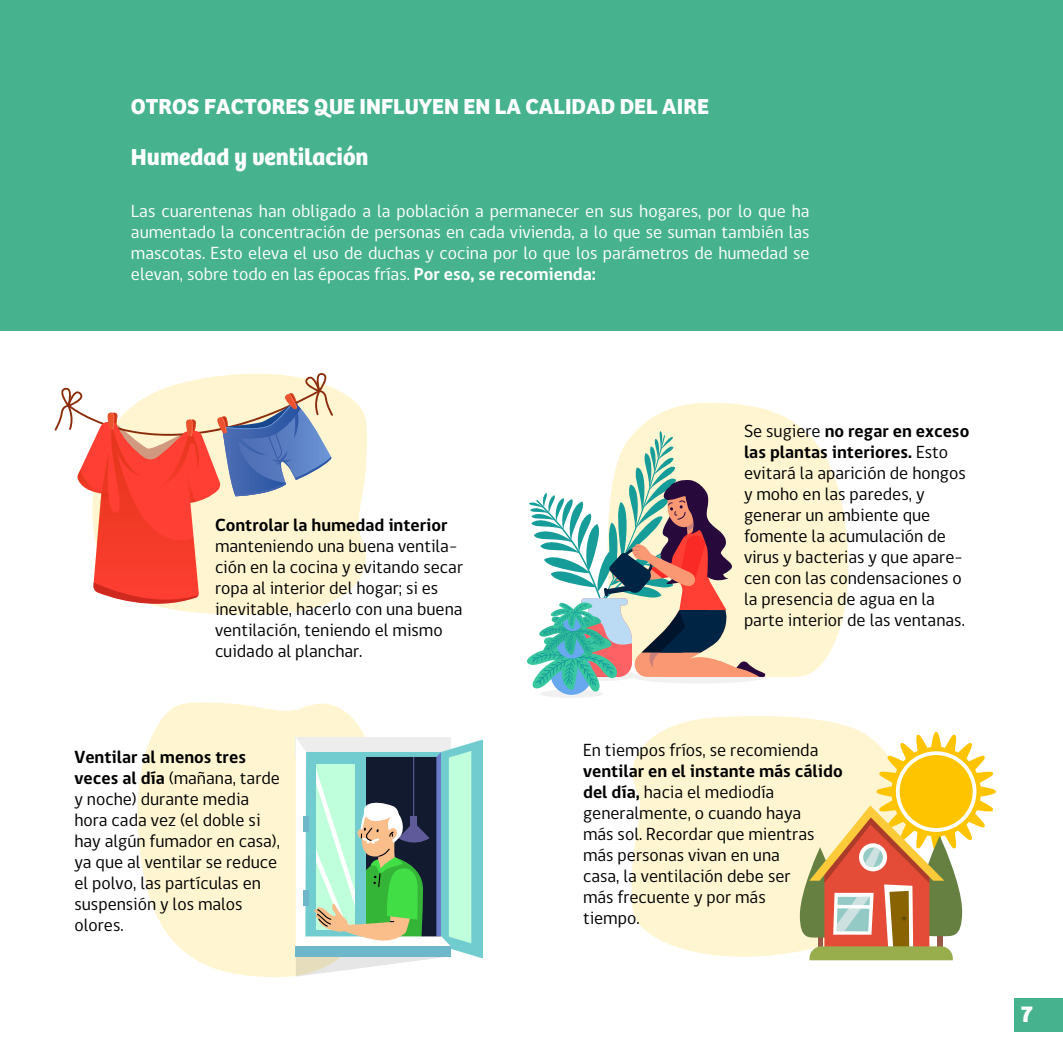
<style>
.page{position:relative;width:1063px;height:1063px;background:#fff}
.page>*{position:absolute;margin:0;border:0;box-sizing:border-box;transform-origin:0 0}
.t1{font:700 24px "Bree";color:#fff}
.t2{font:700 22.5px "Bree";color:#fff}
.t3{font:18px/21px "gob CL";color:#000}
.t4{font:18px/21px "gob CL";color:#fff;text-align:justify}
.t5{font:700 18px "gob CL";color:#000}
.s1{font-weight:700}
</style>
<div class="page">
<svg style="left:205px;top:388px;width:162px;height:226px;fill:#fff5d1"></svg>
<svg style="left:636px;top:403px;width:212px;height:274px;fill:#fff5d1"></svg>
<svg style="left:632px;top:716px;width:227px;height:241px;background:#fef5d4"></svg>
<svg style="left:138px;top:702px;width:227px;height:275px;background:#fef6d6"></svg>
<div style="left:0;top:0;width:1063px;height:330px;background:#47b38e"></div>
<div style="left:1014px;top:998px;width:49px;height:34px;background:#47b38e"></div>
<div style="left:540px;top:690px;width:63px;height:8px;background:#f1f1f1;border-radius:50%"></div>
<svg style="left:527px;top:431px;width:239px;height:264px"></svg>
<svg style="left:55px;top:373px;width:278px;height:240px"></svg>
<svg style="left:296px;top:737px;width:187px;height:240px"></svg>
<svg style="left:800px;top:731px;width:196px;height:229px"></svg>
<p class="t2" style="left:131px;top:93px;width:579px">OTROS FACTORES QUE INFLUYEN EN LA CALIDAD DEL AIRE</p>
<h1 class="t1" style="left:131px;top:142px;width:239px">Humedad y ventilación</h1>
<p class="t4" style="left:131px;top:201px;width:680px">Las cuarentenas han obligado a la población a permanecer en sus hogares, por lo que ha aumentado la concentración de personas en cada vivienda, a lo que se suman también las mascotas. Esto eleva el uso de duchas y cocina por lo que los parámetros de humedad se elevan, sobre todo en las épocas frías. <span class="s1">Por eso, se recomienda:</span></p>
<p class="t5" style="left:215px;top:513px;width:234px">Controlar la humedad interior</p>
<p class="t3" style="left:215px;top:536px;width:250px">manteniendo una buena ventila&shy;ción en la cocina y evitando secar ropa al interior del hogar; si es inevitable, hacerlo con una buena ventilación, teniendo el mismo cuidado al planchar.</p>
<p class="t3" style="left:74px;top:746px;width:207px"><span class="s1">Ventilar al menos tres veces al día</span> (mañana, tarde y noche) durante media hora cada vez (el doble si hay algún fumador en casa), ya que al ventilar se reduce el polvo, las partículas en suspensión y los malos olores.</p>
<p class="t3" style="left:744px;top:421px;width:227px">Se sugiere <span class="s1">no regar en exceso las plantas interiores.</span> Esto evitará la aparición de hongos y moho en las paredes, y generar un ambiente que fomente la acumulación de virus y bacterias y que apare&shy;cen con las condensaciones o la presencia de agua en la parte interior de las ventanas.</p>
<p class="t3" style="left:583px;top:740px;width:237px">En tiempos fríos, se recomienda</p>
<p class="t3" style="left:583px;top:761px;width:261px"><span class="s1">ventilar en el instante más cálido del día,</span> hacia el mediodía generalmente, o cuando haya<br>más sol. Recordar que mientras más personas vivan en una<br>casa, la ventilación debe ser<br>más frecuente y por más<br>tiempo.</p>
<h1 class="t1" style="left:1021px;top:1000px;width:13px">7</h1>
</div>
